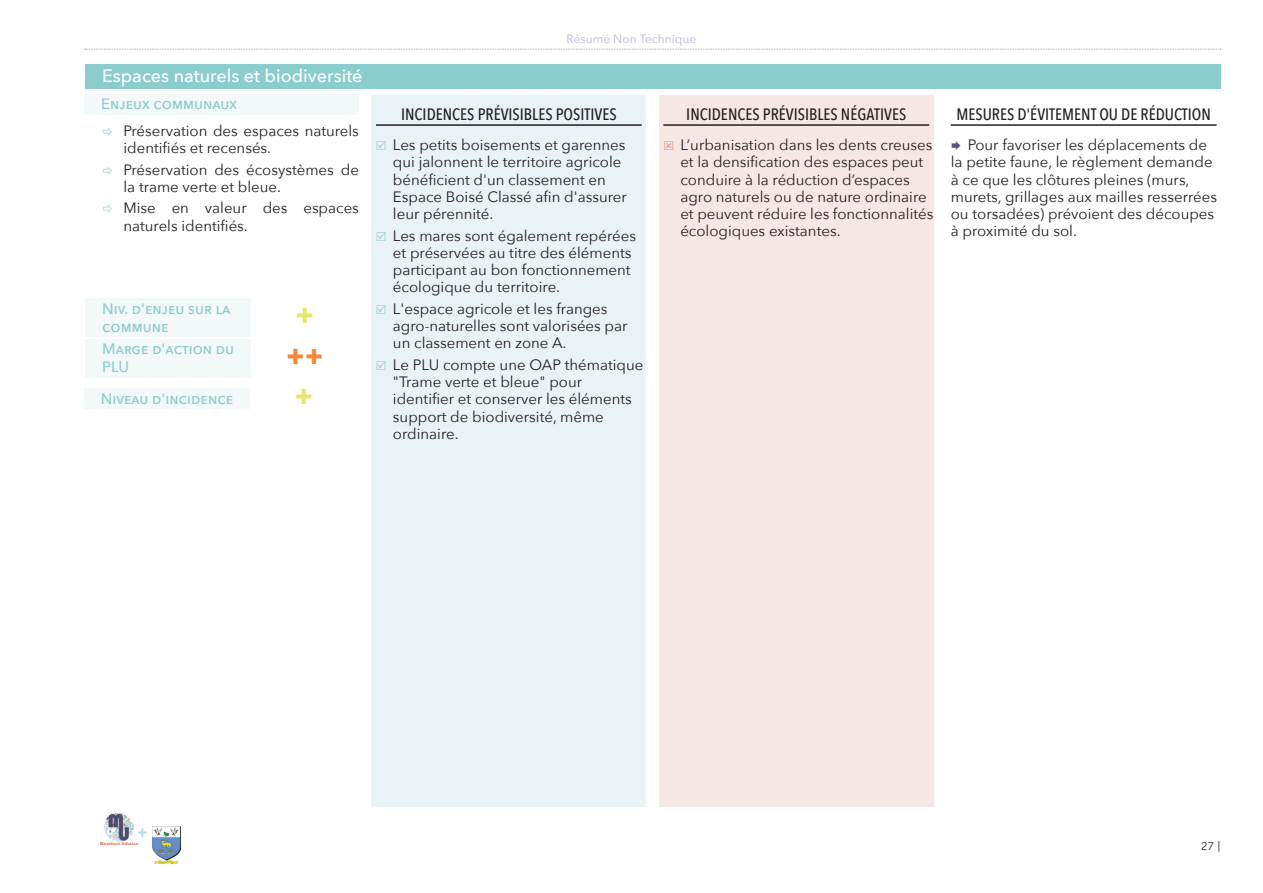
<style>
.page{position:relative;width:1263px;height:893px;background:#fff}
.page>*{position:absolute;margin:0;border:0;box-sizing:border-box;transform-origin:0 0}
.t1{font:500 18px "Avenir Next";color:#fff}
.t2{font:500 16.5px "Avenir Next Condensed";color:#231f20}
.t3{font:15px/17.2px "Avenir Next";color:#231f20}
.t4{font:500 15px/18px "Avenir Next";color:#8bcdcc}
.t5{font:700 15px "Avenir Next";color:#b1dfe5}
.t6{font:12px "Avenir Next";color:#bab8d2}
.t7{font:11.25px "Museo Sans 300";color:#231f20}
.s1{color:#f08c77}
.s2{color:#59507c}
</style>
<div class="page">
<svg style="left:85px;top:49px;width:1136px;height:1px"></svg>
<img style="left:101px;top:812px;width:36px;height:33px">
<img style="left:152px;top:826px;width:28px;height:37px">
<div style="left:85px;top:64px;width:1135px;height:24px;background:#8bcdcc"></div>
<div style="left:84px;top:94px;width:275px;height:20px;background:#f3f8f9"></div>
<div style="left:85px;top:298px;width:165px;height:39px;background:#f3f8f9"></div>
<div style="left:85px;top:339px;width:165px;height:38px;background:#f3f8f9"></div>
<div style="left:84px;top:389px;width:166px;height:20px;background:#f3f8f9"></div>
<div style="left:372px;top:95px;width:274px;height:712px;background:#e9f2f4"></div>
<hr style="left:376px;top:124px;width:266px;height:2px;background:#231f20">
<div style="left:659px;top:95px;width:274px;height:712px;background:#f5e7e6"></div>
<hr style="left:663px;top:124px;width:266px;height:2px;background:#231f20">
<hr style="left:951px;top:124px;width:265px;height:2px;background:#231f20">
<p class="t1" style="left:102px;top:60px;width:262px">Espaces naturels et biodiversité</p>
<p class="t4" style="left:101px;top:94px;width:137px">Enjeux communaux</p>
<p class="t3" style="left:123px;top:121px;width:237px">Préservation des espaces naturels identifiés et recensés.</p>
<p class="t3" style="left:123px;top:160px;width:237px">Préservation des écosystèmes de la trame verte et bleue.</p>
<p class="t3" style="left:123px;top:199px;width:237px">Mise en valeur des espaces naturels identifiés.</p>
<p class="t4" style="left:102px;top:299px;width:130px">Niv. d'enjeu sur la commune</p>
<p class="t4" style="left:102px;top:339px;width:133px">Marge d'action du<br>PLU</p>
<p class="t4" style="left:101px;top:389px;width:134px">Niveau d'incidence</p>
<p class="t6" style="left:567px;top:28px;width:131px">Résumé Non Technique</p>
<p class="t2" style="left:401px;top:104px;width:217px">INCIDENCES PRÉVISIBLES POSITIVES</p>
<p class="t3" style="left:393px;top:136px;width:235px">Les petits boisements et garennes qui jalonnent le territoire agricole bénéficient d'un classement en<br>Espace Boisé Classé afin d'assurer leur pérennité.</p>
<p class="t3" style="left:393px;top:226px;width:245px">Les mares sont également repérées et préservées au titre des éléments participant au bon fonctionnement écologique du territoire.</p>
<p class="t3" style="left:393px;top:299px;width:236px">L'espace agricole et les franges agro-naturelles sont valorisées par un classement en zone A.</p>
<p class="t3" style="left:393px;top:355px;width:252px">Le PLU compte une OAP thématique "Trame verte et bleue" pour identifier et conserver les éléments support de biodiversité, même ordinaire.</p>
<p class="t2" style="left:686px;top:104px;width:221px">INCIDENCES PRÉVISIBLES NÉGATIVES</p>
<p class="t3" style="left:680px;top:136px;width:255px;text-indent:-17px"><span class="s1">✔</span> L’urbanisation dans les dents creuses et la densification des espaces peut conduire à la réduction d’espaces agro naturels ou de nature ordinaire et peuvent réduire les fonctionnalités écologiques existantes.</p>
<p class="t2" style="left:956px;top:104px;width:256px">MESURES D'ÉVITEMENT OU DE RÉDUCTION</p>
<p class="t3" style="left:951px;top:136px;width:268px"><span class="s2">◻</span> Pour favoriser les déplacements de la petite faune, le règlement demande à ce que les clôtures pleines (murs, murets, grillages aux mailles resserrées ou torsadées) prévoient des découpes à proximité du sol.</p>
<p class="t5" style="left:137px;top:819px;width:11px">+</p>
<p class="t7" style="left:1201px;top:840px;width:21px">27 |</p>
</div>
